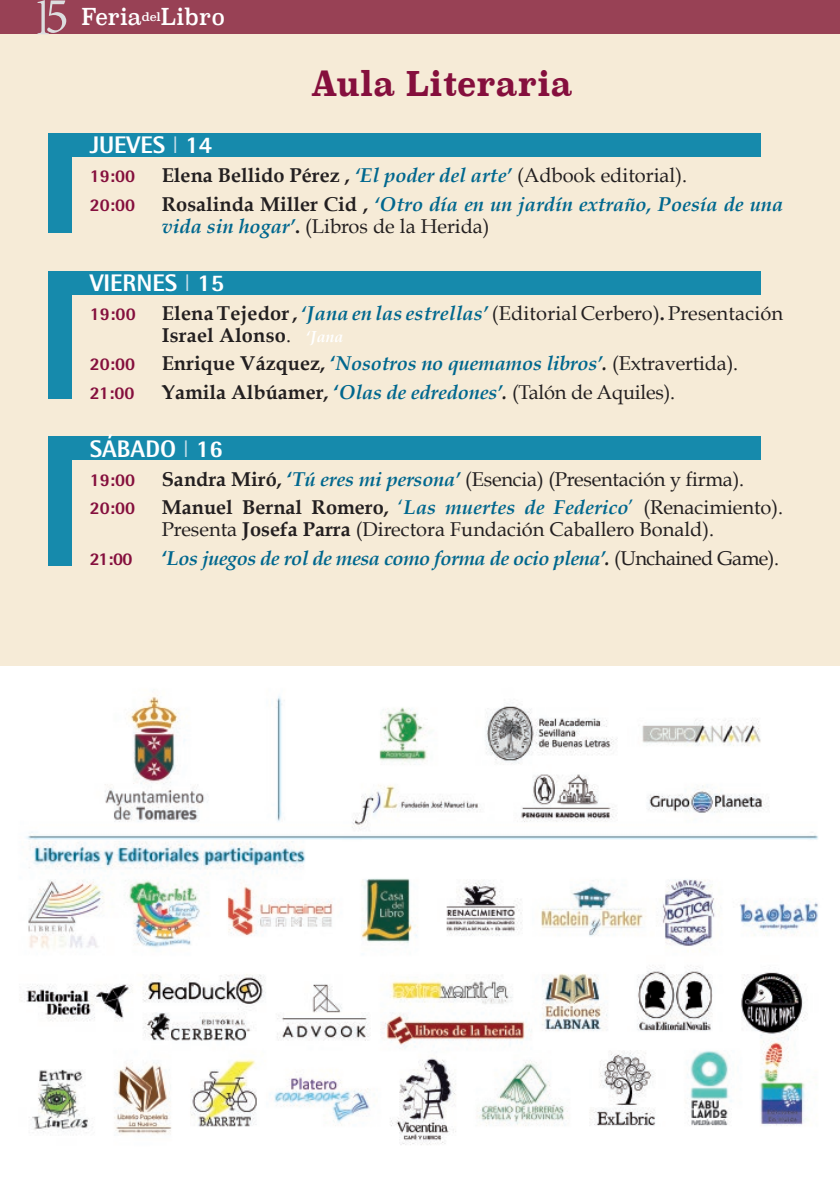
<style>
.page{position:relative;width:840px;height:1191px;background:#fff}
.page>*{position:absolute;margin:0;border:0;box-sizing:border-box;transform-origin:0 0}
.t1{font:700 34px "Superclarendon";color:#850f3d;scale:.9 1}
.t2{font:800 24px "Rotis Semi Sans";color:#fff}
.t3{font:22.8px "Superclarendon";letter-spacing:.01em;color:#fff;scale:.9 1}
.t4{font:20px/22px "Book Antiqua";color:#231f20}
.t5{font:italic 700 20px/22px "Book Antiqua";letter-spacing:-.01em;color:#00678e}
.t6{font:700 20px "Book Antiqua";color:#231f20}
.t7{font:800 18px "Rotis Semi Sans";color:#850f3d}
.s1{font-weight:300;color:#c8dfea}
.s2{font-style:italic;color:#00678e}
.s3{font-weight:400}
.s4{font-style:normal;color:#231f20}
.s5{font-weight:400;font-style:normal;color:#231f20}
.s6{font-weight:700}
.s7{font-weight:700;font-style:italic;color:#00678e}
.s8{font-weight:700;font-style:italic;font-size:16px;color:#fff}
.s9{font-style:normal}
.s10{color:#231f20}
.s11{font-weight:700;color:#00678e}
.s12{font-weight:700;font-style:italic}
.s13{color:#00678e}
</style>
<div class="page">
<div style="left:0;top:30px;width:839px;height:1161px;background:#f6ebd7"></div>
<div style="left:0;top:0;width:839px;height:34px;background:#984155"></div>
<svg style="left:38px;top:0;width:28px;height:34px"></svg>
<div style="left:48px;top:139px;width:24px;height:93px;background:#168aac"></div>
<div style="left:48px;top:277px;width:24px;height:121px;background:#168aac"></div>
<div style="left:48px;top:443px;width:24px;height:123px;background:#168aac"></div>
<div style="left:48px;top:133px;width:712px;height:24px;background:#168aac"></div>
<div style="left:48px;top:271px;width:712px;height:23px;background:#168aac"></div>
<div style="left:48px;top:437px;width:712px;height:23px;background:#168aac"></div>
<div style="left:0;top:666px;width:839px;height:525px;background:#fff"></div>
<img style="left:26px;top:695px;width:792px;height:450px">
<p class="t3" style="left:81px;top:1px;width:160px">Feria<sup>del</sup>Libro</p>
<h1 class="t1" style="left:310px;top:58px;width:292px">Aula Literaria</h1>
<p class="t2" style="left:90px;top:130px;width:124px">JUEVES <span class="s1">I</span> 14</p>
<p class="t7" style="left:90px;top:165px;width:47px">19:00</p>
<p class="t6" style="left:162px;top:164px;width:526px">Elena Bellido Pérez , <span class="s2">‘El poder del arte’</span> <span class="s3">(Adbook editorial).</span></p>
<p class="t7" style="left:90px;top:193px;width:47px">20:00</p>
<p class="t5" style="left:162px;top:194px;width:622px"><span class="s4">Rosalinda Miller Cid ,</span> ‘Otro día en un jardín extraño, Poesía de una vida sin hogar’<span class="s4">.</span> <span class="s5">(Libros de la Herida)</span></p>
<p class="t2" style="left:90px;top:267px;width:136px">VIERNES <span class="s1">I</span> 15</p>
<p class="t7" style="left:90px;top:302px;width:48px">19:00</p>
<p class="t4" style="left:162px;top:302px;width:622px"><span class="s6">Elena Tejedor ,</span> <span class="s7">‘Jana en las estrellas’</span> (Editorial Cerbero)<span class="s6">.</span> Presentación<br><span class="s6">Israel Alonso</span>. <span class="s8">‘Jana</span></p>
<p class="t7" style="left:90px;top:353px;width:47px">20:00</p>
<p class="t5" style="left:162px;top:353px;width:577px"><span class="s4">Enrique Vázquez,</span> <span class="s9">‘</span>Nosotros no quemamos libros’<span class="s10">.</span> <span class="s5">(Extravertida).</span></p>
<p class="t7" style="left:90px;top:381px;width:46px">21:00</p>
<p class="t4" style="left:162px;top:381px;width:514px"><span class="s6">Yamila Albúamer,</span> <span class="s11">‘</span><span class="s7">Olas de edredones’</span><span class="s12">.</span> (Talón de Aquiles).</p>
<p class="t2" style="left:90px;top:433px;width:135px">SÁBADO <span class="s1">I</span> 16</p>
<p class="t7" style="left:90px;top:468px;width:47px">19:00</p>
<p class="t4" style="left:162px;top:468px;width:583px"><span class="s6">Sandra Miró,</span> <span class="s11">‘</span><span class="s7">Tú eres mi persona’</span> (Esencia) (Presentación y firma).</p>
<p class="t7" style="left:90px;top:497px;width:47px">20:00</p>
<p class="t4" style="left:162px;top:496px;width:622px"><span class="s6">Manuel Bernal Romero,</span> <span class="s13">‘</span><span class="s7">Las muertes de Federico</span><span class="s13">’</span> (Renacimiento).<br>Presenta <span class="s6">Josefa Parra</span> (Directora Fundación Caballero Bonald).</p>
<p class="t7" style="left:90px;top:548px;width:44px">21:00</p>
<p class="t5" style="left:162px;top:548px;width:618px"><span class="s9">‘</span>Los juegos de rol de mesa como forma de ocio plena’<span class="s10">.</span> <span class="s5">(Unchained Game).</span></p>
</div>
